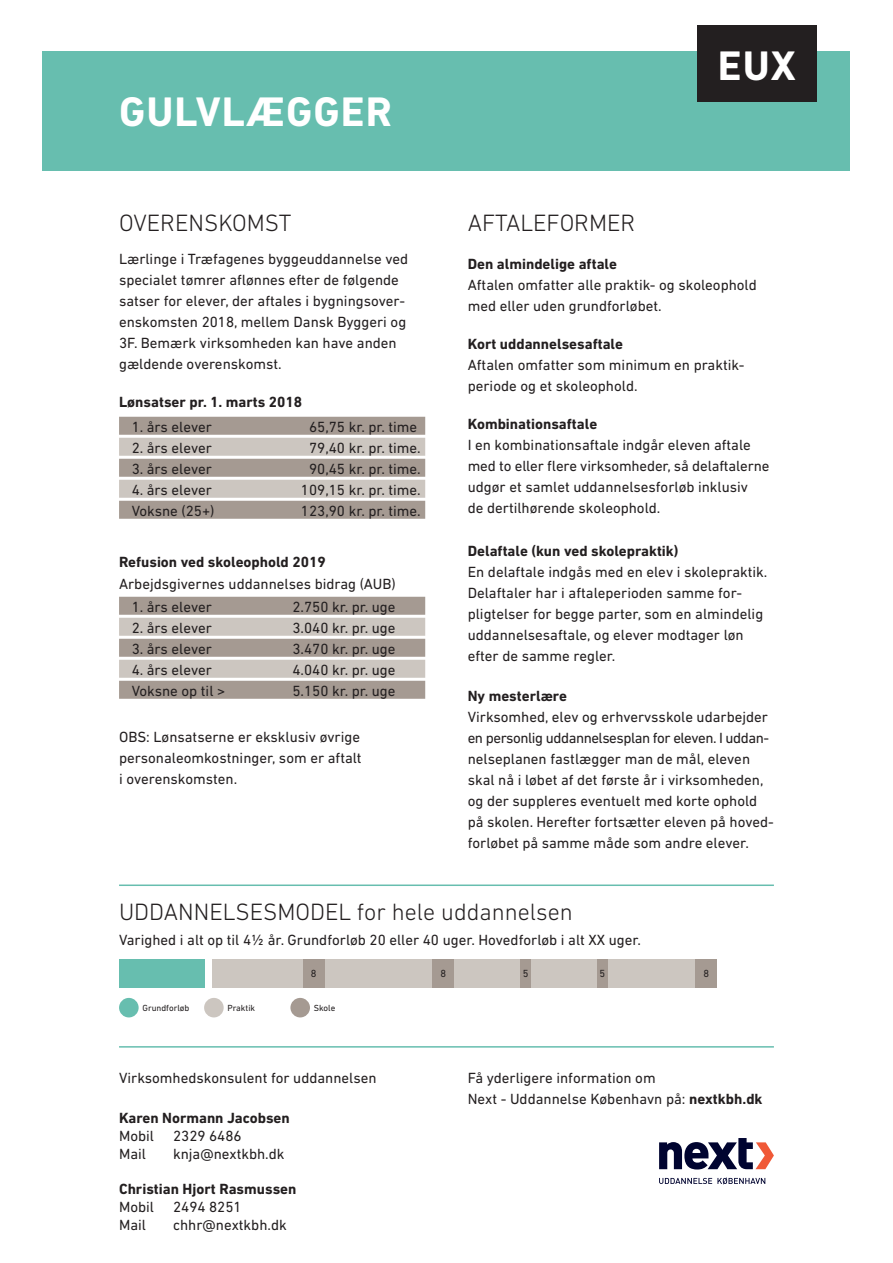
<style>
.page{position:relative;width:893px;height:1263px;background:#fff}
.page>*{position:absolute;margin:0;border:0;box-sizing:border-box;transform-origin:0 0}
.t1{font:700 42px "DIN Next LT Pro";letter-spacing:.025em;color:#fff}
.t2{font:300 24px "DIN Next LT Pro";color:#231f20}
.t3{font:15px/21px "DIN Next LT Pro";color:#231f20}
.t4{font:700 15px "DIN Next LT Pro";color:#231f20}
.t5{font:10.5px "DIN Next LT Pro";color:#231f20}
.t6{font:9px "DIN Next LT Pro";color:#231f20}
.s1{font-weight:700}
</style>
<div class="page">
<div style="left:43px;top:51px;width:807px;height:119px;background:#67beaf"></div>
<div style="left:119px;top:417px;width:306px;height:18px;background:#a59a92"></div>
<div style="left:119px;top:438px;width:306px;height:18px;background:#ccc6c0"></div>
<div style="left:119px;top:459px;width:306px;height:18px;background:#a59a92"></div>
<div style="left:119px;top:480px;width:306px;height:18px;background:#ccc6c0"></div>
<div style="left:119px;top:501px;width:306px;height:18px;background:#a59a92"></div>
<div style="left:119px;top:597px;width:306px;height:18px;background:#a59a92"></div>
<div style="left:119px;top:618px;width:306px;height:18px;background:#ccc6c0"></div>
<div style="left:119px;top:639px;width:306px;height:18px;background:#a59a92"></div>
<div style="left:119px;top:660px;width:306px;height:18px;background:#ccc6c0"></div>
<div style="left:119px;top:681px;width:306px;height:18px;background:#a59a92"></div>
<div style="left:119px;top:959px;width:85px;height:28px;background:#67beaf"></div>
<div style="left:213px;top:959px;width:504px;height:28px;background:#ccc6c0"></div>
<div style="left:597px;top:959px;width:11px;height:28px;background:#a59a92"></div>
<div style="left:303px;top:959px;width:21px;height:28px;background:#a59a92"></div>
<div style="left:696px;top:959px;width:21px;height:28px;background:#a59a92"></div>
<div style="left:433px;top:959px;width:21px;height:28px;background:#a59a92"></div>
<div style="left:520px;top:959px;width:11px;height:28px;background:#a59a92"></div>
<div style="left:119px;top:998px;width:20px;height:19px;background:#67beaf;border-radius:50%"></div>
<div style="left:204px;top:998px;width:20px;height:19px;background:#ccc6c0;border-radius:50%"></div>
<div style="left:290px;top:998px;width:20px;height:19px;background:#a59a92;border-radius:50%"></div>
<hr style="left:119px;top:884px;width:655px;height:2px;background:#67beaf">
<hr style="left:119px;top:1046px;width:655px;height:1px;background:#67beaf">
<svg style="left:659px;top:1138px;width:115px;height:31px"></svg>
<svg style="left:659px;top:1177px;width:106px;height:7px"></svg>
<div style="left:697px;top:26px;width:119px;height:76px;background:#231f20"></div>
<h1 class="t1" style="left:119px;top:87px;width:274px">GULVLÆGGER</h1>
<h2 class="t2" style="left:119px;top:209px;width:174px">OVERENSKOMST</h2>
<p class="t3" style="left:119px;top:249px;width:291px">Lærlinge i Træfagenes byggeuddannelse ved specialet tømrer aflønnes efter de følgende satser for elever, der aftales i bygningsover&shy;enskomsten 2018, mellem Dansk Byggeri og 3F. Bemærk virksomheden kan have anden gældende overenskomst.</p>
<p class="t4" style="left:119px;top:393px;width:185px">Lønsatser pr. 1. marts 2018</p>
<p class="t3" style="left:132px;top:416px;width:82px">1. års elever</p>
<p class="t3" style="left:309px;top:416px;width:110px">65,75 kr. pr. time</p>
<p class="t3" style="left:132px;top:437px;width:82px">2. års elever</p>
<p class="t3" style="left:309px;top:437px;width:113px">79,40 kr. pr. time.</p>
<p class="t3" style="left:132px;top:458px;width:82px">3. års elever</p>
<p class="t3" style="left:309px;top:458px;width:113px">90,45 kr. pr. time.</p>
<p class="t3" style="left:132px;top:479px;width:82px">4. års elever</p>
<p class="t3" style="left:301px;top:479px;width:121px">109,15 kr. pr. time.</p>
<p class="t3" style="left:132px;top:500px;width:84px">Voksne (25+)</p>
<p class="t3" style="left:301px;top:500px;width:121px">123,90 kr. pr. time.</p>
<p class="t4" style="left:119px;top:553px;width:208px">Refusion ved skoleophold 2019</p>
<p class="t3" style="left:119px;top:573px;width:278px">Arbejdsgivernes uddannelses bidrag (AUB)</p>
<p class="t3" style="left:132px;top:596px;width:82px">1. års elever</p>
<p class="t3" style="left:292px;top:596px;width:105px">2.750 kr. pr. uge</p>
<p class="t3" style="left:132px;top:617px;width:82px">2. års elever</p>
<p class="t3" style="left:292px;top:617px;width:105px">3.040 kr. pr. uge</p>
<p class="t3" style="left:132px;top:638px;width:82px">3. års elever</p>
<p class="t3" style="left:292px;top:638px;width:105px">3.470 kr. pr. uge</p>
<p class="t3" style="left:132px;top:659px;width:82px">4. års elever</p>
<p class="t3" style="left:292px;top:659px;width:105px">4.040 kr. pr. uge</p>
<p class="t3" style="left:132px;top:680px;width:95px">Voksne op til &gt;</p>
<p class="t3" style="left:292px;top:680px;width:105px">5.150 kr. pr. uge</p>
<p class="t3" style="left:119px;top:726px;width:244px;text-align:justify">OBS: Lønsatserne er eksklusiv øvrige personaleomkostninger, som er aftalt i overenskomsten.</p>
<h1 class="t1" style="left:718px;top:41px;width:79px">EUX</h1>
<h2 class="t2" style="left:468px;top:209px;width:169px">AFTALEFORMER</h2>
<p class="t4" style="left:468px;top:255px;width:151px">Den almindelige aftale</p>
<p class="t3" style="left:468px;top:274px;width:291px">Aftalen omfatter alle praktik- og skoleophold med eller uden grundforløbet.</p>
<p class="t4" style="left:468px;top:335px;width:157px">Kort uddannelsesaftale</p>
<p class="t3" style="left:468px;top:354px;width:278px">Aftalen omfatter som minimum en praktik&shy;periode og et skoleophold.</p>
<p class="t4" style="left:468px;top:415px;width:131px">Kombinationsaftale</p>
<p class="t3" style="left:468px;top:434px;width:303px">I en kombinationsaftale indgår eleven aftale med to eller flere virksomheder, så delaftalerne udgør et samlet uddannelsesforløb inklusiv<br>de dertilhørende skoleophold.</p>
<p class="t4" style="left:468px;top:542px;width:212px">Delaftale (kun ved skolepraktik)</p>
<p class="t3" style="left:468px;top:561px;width:301px">En delaftale indgås med en elev i skolepraktik.<br>Delaftaler har i aftaleperioden samme for&shy;pligtelser for begge parter, som en almindelig uddannelsesaftale, og elever modtager løn efter de samme regler.</p>
<p class="t4" style="left:468px;top:687px;width:101px">Ny mesterlære</p>
<p class="t3" style="left:468px;top:706px;width:308px">Virksomhed, elev og erhvervsskole udarbejder en personlig uddannelsesplan for eleven. I uddan&shy;nelseplanen fastlægger man de mål, eleven skal nå i løbet af det første år i virksomheden, og der suppleres eventuelt med korte ophold på skolen. Herefter fortsætter eleven på hoved&shy;forløbet på samme måde som andre elever.</p>
<h2 class="t2" style="left:119px;top:897px;width:455px">UDDANNELSESMODEL for hele uddannelsen</h2>
<p class="t3" style="left:119px;top:929px;width:524px">Varighed i alt op til 4½ år. Grundforløb 20 eller 40 uger. Hovedforløb i alt XX uger.</p>
<p class="t5" style="left:311px;top:967px;width:7px">8</p>
<p class="t5" style="left:441px;top:967px;width:7px">8</p>
<p class="t5" style="left:523px;top:967px;width:7px">5</p>
<p class="t5" style="left:599px;top:967px;width:7px">5</p>
<p class="t5" style="left:703px;top:967px;width:7px">8</p>
<p class="t6" style="left:142px;top:1003px;width:49px">Grundforløb</p>
<p class="t6" style="left:227px;top:1003px;width:29px">Praktik</p>
<p class="t6" style="left:314px;top:1003px;width:23px">Skole</p>
<p class="t3" style="left:119px;top:1067px;width:259px">Virksomhedskonsulent for uddannelsen</p>
<p class="t3" style="left:468px;top:1067px;width:296px">Få yderligere information om<br>Next - Uddannelse København på: <span class="s1">nextkbh.dk</span></p>
<p class="t4" style="left:119px;top:1109px;width:172px">Karen Normann Jacobsen</p>
<p class="t3" style="left:119px;top:1125px;width:37px">Mobil</p>
<p class="t3" style="left:173px;top:1125px;width:70px">2329 6486</p>
<p class="t3" style="left:119px;top:1143px;width:28px">Mail</p>
<p class="t3" style="left:173px;top:1143px;width:113px">knja@nextkbh.dk</p>
<p class="t4" style="left:119px;top:1180px;width:179px">Christian Hjort Rasmussen</p>
<p class="t3" style="left:119px;top:1196px;width:37px">Mobil</p>
<p class="t3" style="left:173px;top:1196px;width:70px">2494 8251</p>
<p class="t3" style="left:119px;top:1214px;width:28px">Mail</p>
<p class="t3" style="left:173px;top:1214px;width:115px">chhr@nextkbh.dk</p>
</div>
